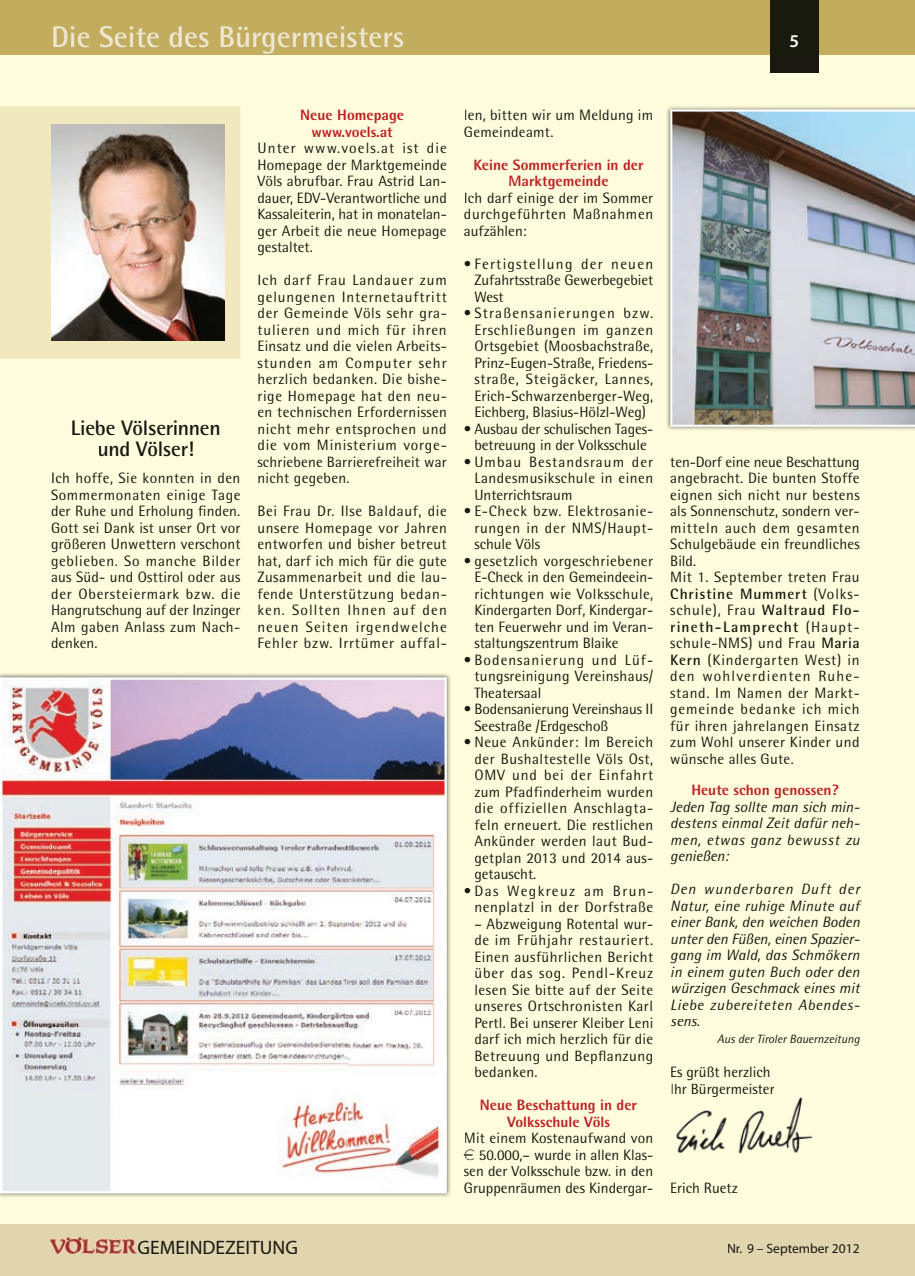
<style>
.page{position:relative;width:915px;height:1276px;background:#fff}
.page>*{position:absolute;margin:0;border:0;box-sizing:border-box;transform-origin:0 0}
.t1{font:700 30px "Rotis Semi Sans";color:#ede6d1}
.t2{font:700 21px/21px "Rotis Semi Sans";letter-spacing:-.01em;color:#1a1911;text-align:center}
.t3{font:19.5px "Myriad";color:#18170e}
.t4{font:600 18px "Myriad Pro";color:#fff}
.t5{font:15px/16.5px "Rotis Semi Sans";letter-spacing:.015em;color:#1a1911;text-align:justify}
.t6{font:italic 15px/16.5px "Rotis Semi Sans";letter-spacing:.01em;color:#1a1911;text-align:justify}
.t7{font:800 15px/16.5px "Rotis Semi Sans";color:#bd2225;text-align:center}
.t8{font:15px/16.5px "Rotis Semi Sans";letter-spacing:-.005em;color:#1a1911;text-align:center}
.t9{font:15px/16.5px "Rotis Semi Sans";letter-spacing:.04em;color:#1a1911;text-align:right}
.t10{font:13.5px "Myriad";color:#18170e}
.t11{font:italic 12px "Rotis Semi Sans";color:#1a1911}
.s1{font-family:"Euro font";font-size:13.5px}
.s2{font-weight:700}
</style>
<div class="page">
<div style="left:0;top:0;width:914px;height:1276px;background:#fffcdd"></div>
<div style="left:0;top:1225px;width:914px;height:51px;background:#e1d5b0"></div>
<img style="left:50px;top:1237px;width:87px;height:16px">
<div style="left:0;top:0;width:914px;height:54px;background:#c2ac5e"></div>
<div style="left:770px;top:54px;width:48px;height:18px;background:#1a1911"></div>
<div style="left:770px;top:0;width:48px;height:54px;background:#181a0e"></div>
<div style="left:0;top:106px;width:240px;height:253px;background:#f1e8be"></div>
<img style="left:51px;top:124px;width:174px;height:217px">
<img style="left:676px;top:1110px;width:92px;height:44px">
<img style="left:768px;top:1097px;width:45px;height:56px">
<img style="left:0;top:673px;width:451px;height:524px">
<img style="left:0;top:677px;width:446px;height:516px">
<img style="left:666px;top:106px;width:248px;height:324px">
<img style="left:670px;top:109px;width:244px;height:318px">
<h1 class="t1" style="left:51px;top:18px;width:355px">Die Seite des Bürgermeisters</h1>
<p class="t4" style="left:789px;top:29px;width:11px">5</p>
<h2 class="t2" style="left:71px;top:417px;width:151px">Liebe Völserinnen und Völser!</h2>
<p class="t5" style="left:51px;top:470px;width:191px">Ich hoffe, Sie konnten in den Sommermonaten einige Tage der Ruhe und Erholung finden.<br>Gott sei Dank ist unser Ort vor größeren Unwettern verschont geblieben. So manche Bilder aus Süd- und Osttirol oder aus der Obersteiermark bzw. die Hangrutschung auf der Inzinger Alm gaben Anlass zum Nach&shy;denken.</p>
<p class="t7" style="left:300px;top:106px;width:105px">Neue Homepage www.voels.at</p>
<p class="t5" style="left:257px;top:140px;width:191px">Unter www.voels.at ist die Homepage der Marktgemeinde Völs abrufbar. Frau Astrid Lan&shy;dauer, EDV-Verantwortliche und Kassaleiterin, hat in monatelan&shy;ger Arbeit die neue Homepage gestaltet.</p>
<p class="t5" style="left:257px;top:272px;width:191px">Ich darf Frau Landauer zum gelungenen Internetauftritt der Gemeinde Völs sehr gra&shy;tulieren und mich für ihren Einsatz und die vielen Arbeits&shy;stunden am Computer sehr herzlich bedanken. Die bishe&shy;rige Homepage hat den neu&shy;en technischen Erfordernissen nicht mehr entsprochen und die vom Ministerium vorge&shy;schriebene Barrierefreiheit war nicht gegeben.</p>
<p class="t5" style="left:257px;top:503px;width:191px">Bei Frau Dr. Ilse Baldauf, die unsere Homepage vor Jahren entworfen und bisher betreut hat, darf ich mich für die gute Zusammenarbeit und die lau&shy;fende Unterstützung bedan&shy;ken. Sollten Ihnen auf den neuen Seiten irgendwelche Fehler bzw. Irrtümer auffal-</p>
<p class="t5" style="left:463px;top:107px;width:191px">len, bitten wir um Meldung im<br>Gemeindeamt.</p>
<p class="t7" style="left:473px;top:156px;width:172px">Keine Sommerferien in der<br>Marktgemeinde</p>
<p class="t5" style="left:463px;top:189px;width:191px">Ich darf einige der im Sommer durchgeführten Maßnahmen aufzählen:</p>
<p class="t5" style="left:474px;top:255px;width:180px;text-indent:-10px">• Fertigstellung der neuen Zufahrtsstraße Gewerbegebiet West</p>
<p class="t5" style="left:474px;top:305px;width:180px;text-indent:-10px">• Straßensanierungen bzw.<br>Erschließungen im ganzen Ortsgebiet (Moosbachstraße, Prinz-Eugen-Straße, Friedens&shy;straße, Steigäcker, Lannes, Erich-Schwarzenberger-Weg, Eichberg, Blasius-Hölzl-Weg)</p>
<p class="t8" style="left:463px;top:420px;width:191px">• Ausbau der schulischen Tages&shy;betreuung in der Volksschule</p>
<p class="t5" style="left:474px;top:453px;width:180px;text-indent:-10px">• Umbau Bestandsraum der Landesmusikschule in einen Unterrichtsraum</p>
<p class="t5" style="left:474px;top:503px;width:180px;text-indent:-10px">• E-Check bzw. Elektrosanie&shy;rungen in der NMS/Haupt&shy;schule Völs</p>
<p class="t5" style="left:474px;top:552px;width:180px;text-indent:-10px">• gesetzlich vorgeschriebener E-Check in den Gemeindeein&shy;richtungen wie Volksschule, Kindergarten Dorf, Kindergar&shy;ten Feuerwehr und im Veran&shy;staltungszentrum Blaike</p>
<p class="t5" style="left:474px;top:651px;width:180px;text-indent:-10px">• Bodensanierung und Lüf&shy;tungsreinigung Vereinshaus/ Theatersaal</p>
<p class="t8" style="left:474px;top:701px;width:180px;text-align:left;text-indent:-10px">• Bodensanierung Vereinshaus II<br>Seestraße /Erdgeschoß</p>
<p class="t5" style="left:474px;top:734px;width:180px;text-indent:-10px">• Neue Ankünder: Im Bereich der Bushaltestelle Völs Ost, OMV und bei der Einfahrt zum Pfadfinderheim wurden die offiziellen Anschlagta&shy;feln erneuert. Die restlichen Ankünder werden laut Bud&shy;getplan 2013 und 2014 aus&shy;getauscht.</p>
<p class="t9" style="left:463px;top:882px;width:191px">• Das Wegkreuz am Brun&shy;nenplatzl in der Dorfstraße</p>
<p class="t5" style="left:474px;top:915px;width:180px">– Abzweigung Rotental wur&shy;de im Frühjahr restauriert.<br>Einen ausführlichen Bericht über das sog. Pendl-Kreuz lesen Sie bitte auf der Seite unseres Ortschronisten Karl Pertl. Bei unserer Kleiber Leni darf ich mich herzlich für die Betreuung und Bepflanzung bedanken.</p>
<p class="t7" style="left:479px;top:1096px;width:159px">Neue Beschattung in der<br>Volksschule Völs</p>
<p class="t5" style="left:463px;top:1130px;width:191px">Mit einem Kostenaufwand von <span class="s1">e</span> 50.000,– wurde in allen Klas&shy;sen der Volksschule bzw. in den Gruppenräumen des Kindergar-</p>
<p class="t5" style="left:670px;top:453px;width:191px;text-align:left">ten-Dorf eine neue Beschattung angebracht. Die bunten Stoffe eignen sich nicht nur bestens als Sonnenschutz, sondern ver&shy;mitteln auch dem gesamten<br>Schulgebäude ein freundliches<br>Bild.<br>Mit 1. September treten Frau<br><span class="s2">Christine Mummert</span> (Volks&shy;schule), Frau <span class="s2">Waltraud Flo&shy;rineth-Lamprecht</span> (Haupt&shy;schule-NMS) und Frau <span class="s2">Maria<br>Kern</span> (Kindergarten West) in den wohlverdienten Ruhe&shy;stand. Im Namen der Markt&shy;gemeinde bedanke ich mich für ihren jahrelangen Einsatz zum Wohl unserer Kinder und wünsche alles Gute.</p>
<p class="t7" style="left:691px;top:781px;width:149px">Heute schon genossen?</p>
<p class="t6" style="left:670px;top:798px;width:191px">Jeden Tag sollte man sich min&shy;destens einmal Zeit dafür neh&shy;men, etwas ganz bewusst zu genießen:</p>
<p class="t6" style="left:670px;top:880px;width:191px">Den wunderbaren Duft der Natur, eine ruhige Minute auf einer Bank, den weichen Boden unter den Füßen, einen Spazier&shy;gang im Wald, das Schmökern in einem guten Buch oder den würzigen Geschmack eines mit Liebe zubereiteten Abendes&shy;sens.</p>
<p class="t11" style="left:716px;top:1031px;width:144px">Aus der Tiroler Bauernzeitung</p>
<p class="t5" style="left:670px;top:1064px;width:106px">Es grüßt herzlich<br>Ihr Bürgermeister</p>
<p class="t5" style="left:670px;top:1179px;width:69px">Erich Ruetz</p>
<h3 class="t3" style="left:137px;top:1237px;width:162px">GEMEINDEZEITUNG</h3>
<p class="t10" style="left:726px;top:1241px;width:134px">Nr. 9 – September 2012</p>
</div>
